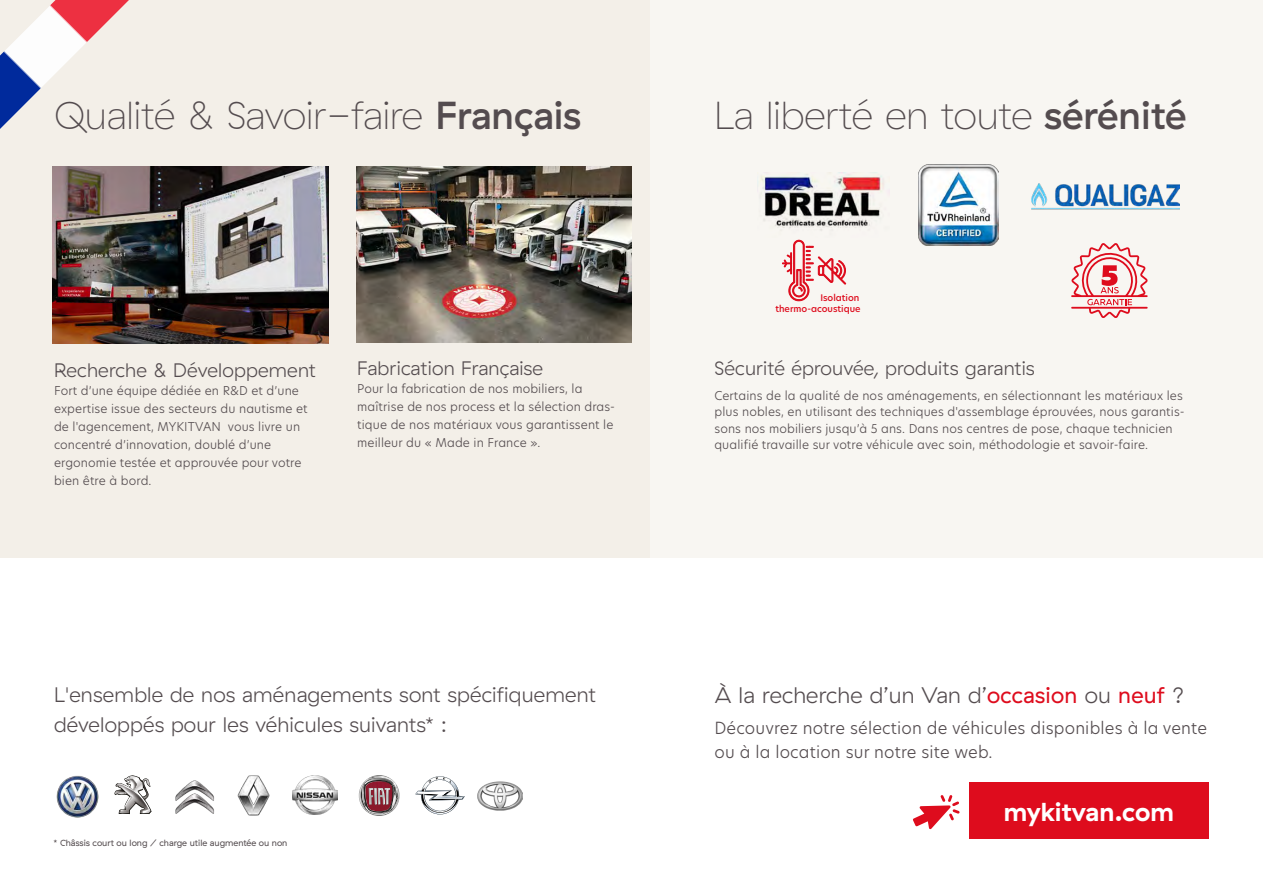
<style>
.page{position:relative;width:1263px;height:893px;background:#fff}
.page>*{position:absolute;margin:0;border:0;box-sizing:border-box;transform-origin:0 0}
.t1{font:100 39px "GT Haptik";color:#544c4f}
.t2{font:700 25.95px "GT Haptik";color:#fff}
.t3{font:300 22.5px "GT Haptik";letter-spacing:.01em;color:#544c4f}
.t4{font:300 21px/30px "GT Haptik";letter-spacing:.01em;color:#544c4f}
.t5{font:300 19.5px "GT Haptik";letter-spacing:.01em;color:#544c4f}
.t6{font:300 16.5px/24px "Hero New";letter-spacing:.01em;color:#544c4f}
.t7{font:300 12px/18px "Hero New";letter-spacing:.01em;color:#544c4f}
.t8{font:9px "GT Haptik";color:#544c4f}
.t9{font:500 9px "Hero New";color:#de0c1d}
.s1{font-weight:500}
.s2{font-weight:400;color:#de0c1d}
</style>
<div class="page">
<div style="left:0;top:0;width:655px;height:557px;background:#f3efe8"></div>
<div style="left:650px;top:0;width:613px;height:557px;background:#f8f6f2"></div>
<div style="left:969px;top:782px;width:240px;height:57px;background:#de0c1d"></div>
<svg style="left:913px;top:795px;width:47px;height:34px"></svg>
<svg style="left:114px;top:775px;width:38px;height:39px"></svg>
<img style="left:292px;top:775px;width:46px;height:40px">
<img style="left:175px;top:780px;width:40px;height:34px">
<img style="left:237px;top:775px;width:33px;height:41px">
<img style="left:56px;top:775px;width:43px;height:43px">
<svg style="left:359px;top:775px;width:41px;height:41px"></svg>
<svg style="left:415px;top:776px;width:50px;height:38px"></svg>
<img style="left:477px;top:781px;width:46px;height:30px">
<img style="left:1031px;top:184px;width:149px;height:25px">
<svg style="left:782px;top:239px;width:65px;height:63px"></svg>
<img style="left:53px;top:166px;width:275px;height:178px">
<img style="left:357px;top:166px;width:275px;height:177px">
<img style="left:918px;top:165px;width:81px;height:80px">
<img style="left:760px;top:172px;width:124px;height:59px">
<svg style="left:1071px;top:243px;width:77px;height:75px"></svg>
<img style="left:0;top:0;width:129px;height:129px">
<p class="t1" style="left:54px;top:93px;width:529px">Qualité &amp; Savoir-faire <span class="s1">Français</span></p>
<p class="t1" style="left:714px;top:93px;width:474px">La liberté en toute <span class="s1">sérénité</span></p>
<p class="t5" style="left:54px;top:359px;width:263px">Recherche &amp; Développement</p>
<p class="t7" style="left:54px;top:381px;width:255px">Fort d’une équipe dédiée en R&amp;D et d’une expertise issue des secteurs du nautisme et de l'agencement, MYKITVAN vous livre un concentré d’innovation, doublé d’une ergonomie testée et approuvée pour votre bien être à bord.</p>
<p class="t5" style="left:357px;top:357px;width:187px">Fabrication Française</p>
<p class="t7" style="left:357px;top:379px;width:259px">Pour la fabrication de nos mobiliers, la maîtrise de nos process et la sélection dras&shy;tique de nos matériaux vous garantissent le meilleur du « Made in France ».</p>
<p class="t9" style="left:820px;top:292px;width:41px">Isolation</p>
<p class="t9" style="left:775px;top:302px;width:87px">thermo-acoustique</p>
<p class="t5" style="left:714px;top:357px;width:322px">Sécurité éprouvée, produits garantis</p>
<p class="t7" style="left:714px;top:387px;width:472px;line-height:16.5px">Certains de la qualité de nos aménagements, en sélectionnant les matériaux les plus nobles, en utilisant des techniques d'assemblage éprouvées, nous garantis&shy;sons nos mobiliers jusqu’à 5 ans. Dans nos centres de pose, chaque technicien qualifié travaille sur votre véhicule avec soin, méthodologie et savoir-faire.</p>
<p class="t4" style="left:54px;top:679px;width:543px">L'ensemble de nos aménagements sont spécifiquement développés pour les véhicules suivants* :</p>
<p class="t3" style="left:715px;top:682px;width:471px">À la recherche d’un Van d’<span class="s2">occasion</span> ou <span class="s2">neuf</span> ?</p>
<p class="t6" style="left:714px;top:715px;width:494px">Découvrez notre sélection de véhicules disponibles à la vente ou à la location sur notre site web.</p>
<p class="t8" style="left:54px;top:838px;width:235px">* Châssis court ou long / charge utile augmentée ou non</p>
<p class="t2" style="left:1004px;top:796px;width:172px">mykitvan.com</p>
</div>
